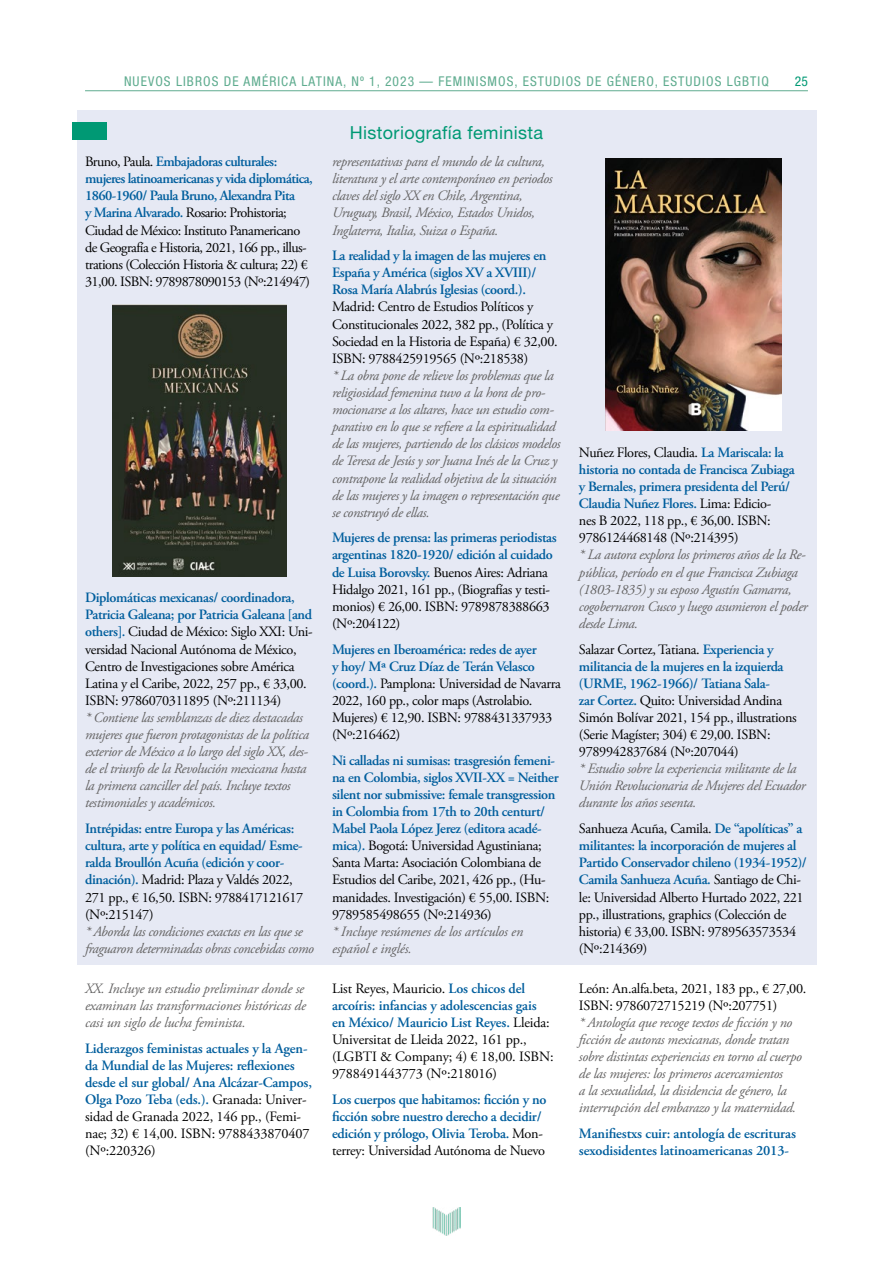
<style>
.page{position:relative;width:893px;height:1263px;background:#fff}
.page>*{position:absolute;margin:0;border:0;box-sizing:border-box;transform-origin:0 0}
.t1{font:18px "Helvetica Neue LT Std";letter-spacing:.02em;color:#009974}
.t2{font:14.25px/17.1px "Adobe Garamond Pro";letter-spacing:-.025em;color:#000}
.t3{font:italic 14.25px/17.1px "Adobe Garamond Pro";letter-spacing:-.025em;color:#646363}
.t4{font:600 14.25px/17.1px "Adobe Garamond Pro";letter-spacing:-.025em;color:#005e9d}
.t5{font:condensed 13.5px "Helvetica Neue LT Std";letter-spacing:.08em;color:#5fac8f}
.t6{font:condensed 13.5px "Helvetica Neue LT Std";color:#009974}
.s1{font-weight:600;color:#005e9d}
.s2{font-weight:400;color:#000}
</style>
<div class="page">
<img style="left:433px;top:1208px;width:27px;height:27px">
<hr style="left:85px;top:90px;width:723px;height:1px;background:#5fac8f">
<div style="left:77px;top:111px;width:739px;height:854px;background:#e6e9f4"></div>
<div style="left:72px;top:123px;width:34px;height:17px;background:#009974"></div>
<img style="left:113px;top:304px;width:173px;height:272px">
<img style="left:605px;top:158px;width:177px;height:273px">
<p class="t5" style="left:124px;top:74px;width:646px">NUEVOS LIBROS DE AMÉRICA LATINA, Nº 1, 2023 — FEMINISMOS, ESTUDIOS DE GÉNERO, ESTUDIOS LGBTIQ</p>
<p class="t6" style="left:795px;top:74px;width:14px">25</p>
<p class="t2" style="left:85px;top:154px;width:229px">Bruno, Paula. <span class="s1">Embajadoras culturales: mujeres latinoamericanas y vida diplomática, 1860-1960/ Paula Bruno, Alexandra Pita<br>y Marina Alvarado.</span> Rosario: Prohistoria; Ciudad de México: Instituto Panamericano de Geografía e Historia, 2021, 166 pp., illus&shy;trations (Colección Historia &amp; cultura; 22) € 31,00. ISBN: 9789878090153 (Nº:214947)</p>
<p class="t2" style="left:85px;top:590px;width:229px"><span class="s1">Diplomáticas mexicanas/ coordinadora, Patricia Galeana; por Patricia Galeana [and others].</span> Ciudad de México: Siglo XXI: Uni&shy;versidad Nacional Autónoma de México, Centro de Investigaciones sobre América Latina y el Caribe, 2022, 257 pp., € 33,00.<br>ISBN: 9786070311895 (Nº:211134)</p>
<p class="t3" style="left:85px;top:709px;width:226px">* Contiene las semblanzas de diez destacadas mujeres que fueron protagonistas de la política exterior de México a lo largo del siglo XX, des&shy;de el triunfo de la Revolución mexicana hasta la primera canciller del país. Incluye textos testimoniales y académicos.</p>
<p class="t4" style="left:85px;top:820px;width:220px">Intrépidas: entre Europa y las Américas: cultura, arte y política en equidad/ Esme&shy;ralda Broullón Acuña (edición y coor&shy;dinación). <span class="s2">Madrid: Plaza y Valdés 2022, 271 pp., € 16,50. ISBN: 9788417121617 (Nº:215147)</span></p>
<p class="t3" style="left:85px;top:923px;width:230px">* Aborda las condiciones exactas en las que se fraguaron determinadas obras concebidas como</p>
<p class="t3" style="left:85px;top:980px;width:222px">XX. Incluye un estudio preliminar donde se examinan las transformaciones históricas de casi un siglo de lucha feminista.</p>
<p class="t4" style="left:85px;top:1039px;width:228px">Liderazgos feministas actuales y la Agen&shy;da Mundial de las Mujeres: reflexiones desde el sur global/ Ana Alcázar-Campos, Olga Pozo Teba (eds.). <span class="s2">Granada: Univer&shy;sidad de Granada 2022, 146 pp., (Femi&shy;nae; 32) € 14,00. ISBN: 9788433870407 (Nº:220326)</span></p>
<p class="t1" style="left:350px;top:122px;width:195px">Historiografía feminista</p>
<p class="t3" style="left:332px;top:153px;width:222px">representativas para el mundo de la cultura, literatura y el arte contemporáneo en periodos claves del siglo XX en Chile, Argentina, Uruguay, Brasil, México, Estados Unidos, Inglaterra, Italia, Suiza o España.</p>
<p class="t4" style="left:332px;top:247px;width:216px">La realidad y la imagen de las mujeres en<br>España y América (siglos XV a XVIII)/<br>Rosa María Alabrús Iglesias (coord.).</p>
<p class="t2" style="left:332px;top:299px;width:227px">Madrid: Centro de Estudios Políticos y Constitucionales 2022, 382 pp., (Política y Sociedad en la Historia de España) € 32,00.<br>ISBN: 9788425919565 (Nº:218538)</p>
<p class="t3" style="left:332px;top:367px;width:230px">* La obra pone de relieve los problemas que la religiosidad femenina tuvo a la hora de pro&shy;mocionarse a los altares, hace un estudio com&shy;parativo en lo que se refiere a la espiritualidad de las mujeres, partiendo de los clásicos modelos de Teresa de Jesús y sor Juana Inés de la Cruz y contrapone la realidad objetiva de la situación de las mujeres y la imagen o representación que se construyó de ellas.</p>
<p class="t2" style="left:332px;top:530px;width:226px"><span class="s1">Mujeres de prensa: las primeras periodistas argentinas 1820-1920/ edición al cuidado de Luisa Borovsky.</span> Buenos Aires: Adriana Hidalgo 2021, 161 pp., (Biografías y testi&shy;monios) € 26,00. ISBN: 9789878388663 (Nº:204122)</p>
<p class="t2" style="left:332px;top:641px;width:230px"><span class="s1">Mujeres en Iberoamérica: redes de ayer<br>y hoy/ Mª Cruz Díaz de Terán Velasco (coord.).</span> Pamplona: Universidad de Navarra 2022, 160 pp., color maps (Astrolabio.<br>Mujeres) € 12,90. ISBN: 9788431337933 (Nº:216462)</p>
<p class="t4" style="left:332px;top:752px;width:228px">Ni calladas ni sumisas: trasgresión femeni&shy;na en Colombia, siglos XVII-XX = Neither silent nor submissive: female transgression in Colombia from 17th to 20th centurt/ Mabel Paola López Jerez (editora acadé&shy;mica). <span class="s2">Bogotá: Universidad Agustiniana; Santa Marta: Asociación Colombiana de Estudios del Caribe, 2021, 426 pp., (Hu&shy;manidades. Investigación) € 55,00. ISBN:<br>9789585498655 (Nº:214936)</span></p>
<p class="t3" style="left:332px;top:923px;width:193px">* Incluye resúmenes de los artículos en español e inglés.</p>
<p class="t2" style="left:332px;top:980px;width:223px">List Reyes, Mauricio. <span class="s1">Los chicos del arcoíris: infancias y adolescencias gais<br>en México/ Mauricio List Reyes.</span> Lleida:<br>Universitat de Lleida 2022, 161 pp., (LGBTI &amp; Company; 4) € 18,00. ISBN:<br>9788491443773 (Nº:218016)</p>
<p class="t4" style="left:332px;top:1091px;width:216px">Los cuerpos que habitamos: ficción y no ficción sobre nuestro derecho a decidir/ edición y prólogo, Olivia Teroba. <span class="s2">Mon&shy;terrey: Universidad Autónoma de Nuevo</span></p>
<p class="t4" style="left:579px;top:444px;width:217px"><span class="s2">Nuñez Flores, Claudia.</span> La Mariscala: la historia no contada de Francisca Zubiaga y Bernales, primera presidenta del Perú/ Claudia Nuñez Flores. <span class="s2">Lima: Edicio-<br>nes B 2022, 118 pp., € 36,00. ISBN:<br>9786124468148 (Nº:214395)</span></p>
<p class="t3" style="left:579px;top:547px;width:230px">* La autora explora los primeros años de la Re&shy;pública, período en el que Francisca Zubiaga (1803-1835) y su esposo Agustín Gamarra, cogobernaron Cusco y luego asumieron el poder desde Lima.</p>
<p class="t2" style="left:579px;top:641px;width:219px">Salazar Cortez, Tatiana. <span class="s1">Experiencia y militancia de la mujeres en la izquierda (URME, 1962-1966)/ Tatiana Sala-<br>zar Cortez.</span> Quito: Universidad Andina Simón Bolívar 2021, 154 pp., illustrations (Serie Magíster; 304) € 29,00. ISBN:<br>9789942837684 (Nº:207044)</p>
<p class="t3" style="left:579px;top:760px;width:228px">* Estudio sobre la experiencia militante de la<br>Unión Revolucionaria de Mujeres del Ecuador durante los años sesenta.</p>
<p class="t2" style="left:579px;top:820px;width:229px">Sanhueza Acuña, Camila. <span class="s1">De “apolíticas” a militantes: la incorporación de mujeres al Partido Conservador chileno (1934-1952)/ Camila Sanhueza Acuña.</span> Santiago de Chi&shy;le: Universidad Alberto Hurtado 2022, 221 pp., illustrations, graphics (Colección de historia) € 33,00. ISBN: 9789563573534 (Nº:214369)</p>
<p class="t2" style="left:579px;top:980px;width:229px">León: An.alfa.beta, 2021, 183 pp., € 27,00.<br>ISBN: 9786072715219 (Nº:207751)</p>
<p class="t3" style="left:579px;top:1014px;width:225px">* Antología que recoge textos de ficción y no ficción de autoras mexicanas, donde tratan sobre distintas experiencias en torno al cuerpo de las mujeres: los primeros acercamientos<br>a la sexualidad, la disidencia de género, la interrupción del embarazo y la maternidad.</p>
<p class="t4" style="left:579px;top:1125px;width:218px">Manifiestxs cuir: antología de escrituras sexodisidentes latinoamericanas 2013-</p>
</div>
